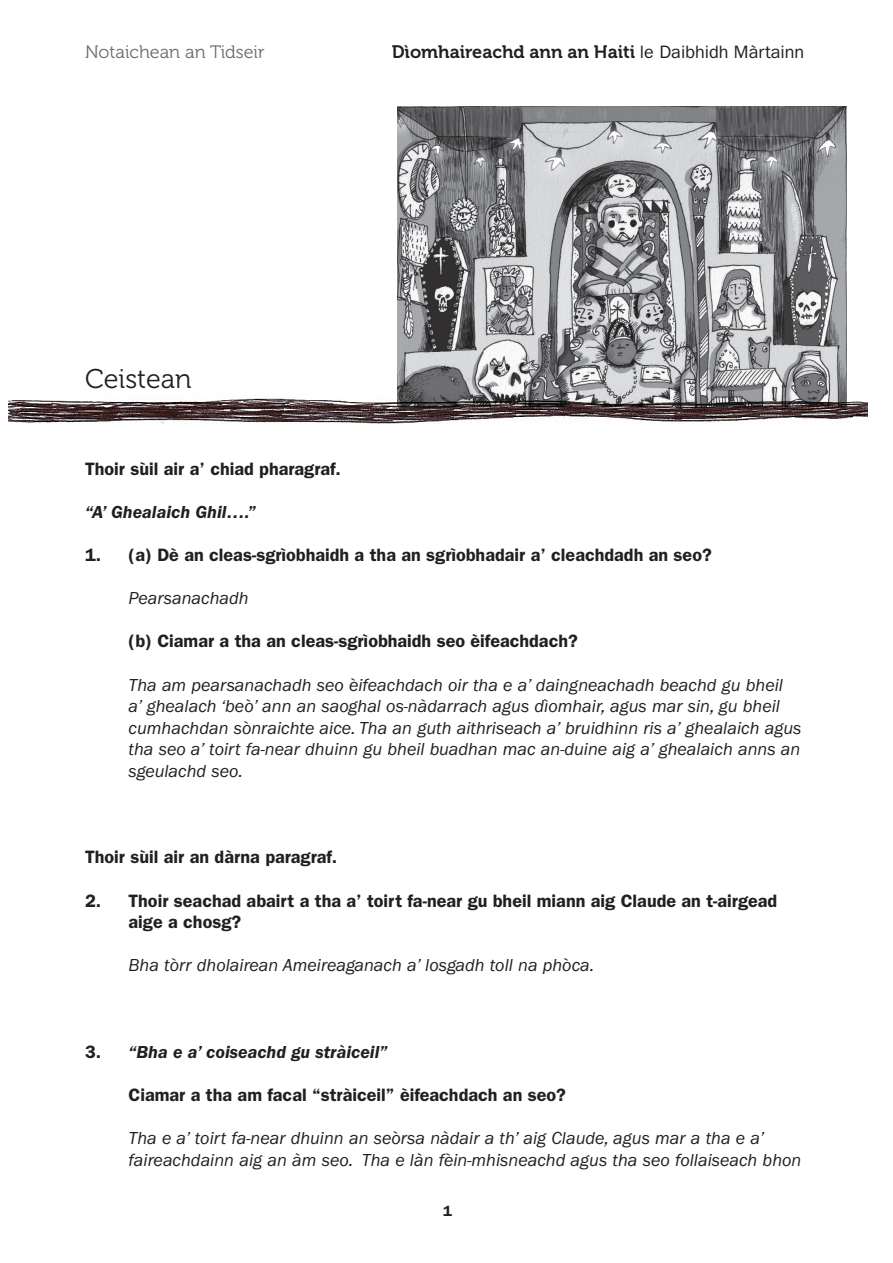
<style>
.page{position:relative;width:893px;height:1263px;background:#fff}
.page>*{position:absolute;margin:0;border:0;box-sizing:border-box;transform-origin:0 0}
.t1{font:27px "Museo 300";color:#231f20}
.answer{font:italic 18px/21.6px "ITC Franklin Gothic Std";color:#231f20}
.answer-2{font:600 18px/21.6px "ITC Franklin Gothic Std";color:#231f20}
.answer-3{font:italic 600 18px "ITC Franklin Gothic Std";color:#231f20}
.t2{font:18px "Museo 700";color:#231f20}
.t3{font:18px "Museo 300";color:#6b6b6e}
.t4{font:600 15px "ITC Franklin Gothic Std";color:#231f20}
.s1{font-family:"ITC Franklin Gothic Std"}
.s2{font-style:normal}
</style>
<div class="page">
<img style="left:398px;top:106px;width:448px;height:287px">
<img style="left:9px;top:393px;width:858px;height:31px">
<p class="t3" style="left:85px;top:42px;width:181px">Notaichean an Tidseir</p>
<p class="t2" style="left:392px;top:42px;width:414px">Dìomhaireachd ann an Haiti <span class="s1">le Daibhidh Màrtainn</span></p>
<p class="t1" style="left:85px;top:364px;width:108px">Ceistean</p>
<p class="answer-2" style="left:85px;top:457px;width:257px">Thoir sùil air a’ chiad pharagraf.</p>
<p class="answer-3" style="left:85px;top:502px;width:172px">“A’ Ghealaich Ghil….”</p>
<p class="answer-2" style="left:85px;top:544px;width:628px">1. (a) Dè an cleas-sgrìobhaidh a tha an sgrìobhadair a’ cleachdadh an seo?</p>
<p class="answer" style="left:129px;top:588px;width:122px">Pearsanachadh</p>
<p class="answer-2" style="left:129px;top:630px;width:451px">(b) Ciamar a tha an cleas-sgrìobhaidh seo èifeachdach?</p>
<p class="answer" style="left:129px;top:674px;width:674px">Tha am pearsanachadh seo èifeachdach oir tha e a’ daingneachadh beachd gu bheil<br>a’ ghealach ‘beò’ ann an saoghal os-nàdarrach agus dìomhair, agus mar sin, gu bheil cumhachdan sònraichte aice. Tha an guth aithriseach a’ bruidhinn ris a’ ghealaich agus tha seo a’ toirt fa-near dhuinn gu bheil buadhan mac an-duine aig a’ ghealaich anns an sgeulachd seo.</p>
<p class="answer-2" style="left:85px;top:846px;width:254px">Thoir sùil air an dàrna paragraf.</p>
<p class="answer-2" style="left:129px;top:889px;width:650px;text-indent:-44px">2. Thoir seachad abairt a tha a’ toirt fa-near gu bheil miann aig Claude an t-airgead aige a chosg?</p>
<p class="answer" style="left:129px;top:955px;width:467px">Bha tòrr dholairean Ameireaganach a’ losgadh toll na phòca.</p>
<p class="answer-3" style="left:85px;top:1042px;width:304px"><span class="s2">3.</span> “Bha e a’ coiseachd gu stràiceil”</p>
<p class="answer-2" style="left:129px;top:1084px;width:439px">Ciamar a tha am facal “stràiceil” èifeachdach an seo?</p>
<p class="answer" style="left:129px;top:1128px;width:674px">Tha e a’ toirt fa-near dhuinn an seòrsa nàdair a th’ aig Claude, agus mar a tha e a’ faireachdainn aig an àm seo. Tha e làn fèin-mhisneachd agus tha seo follaiseach bhon</p>
<p class="t4" style="left:443px;top:1202px;width:10px">1</p>
</div>
